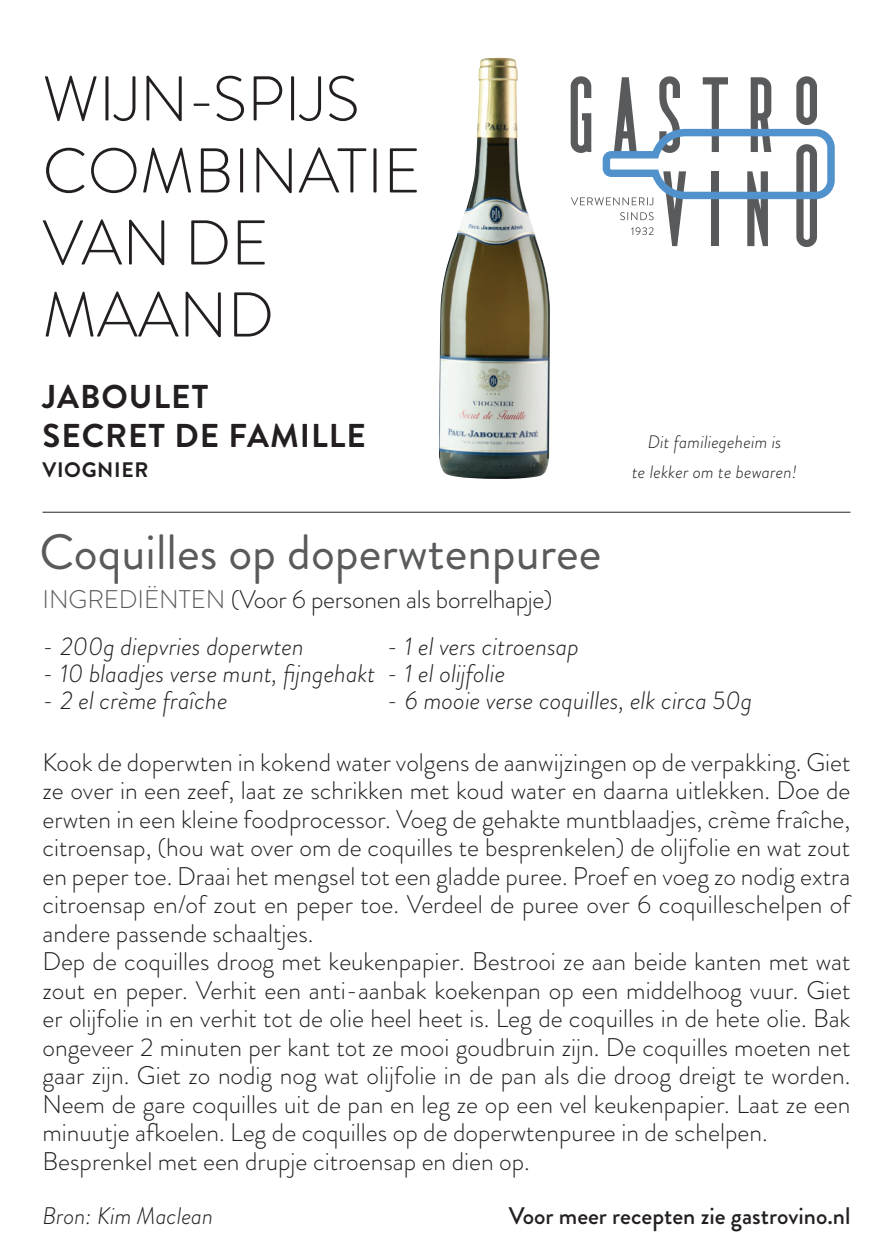
<style>
.page{position:relative;width:893px;height:1259px;background:#fff}
.page>*{position:absolute;margin:0;border:0;box-sizing:border-box;transform-origin:0 0}
.t1{font:300 63px "Brandon Grotesque";color:#231f20}
.t2{font:49.5px "Brandon Grotesque";color:#595a5c}
.t3{font:700 33px "Brandon Grotesque";letter-spacing:.03em;color:#231f20}
.t4{font:300 25.5px/28.5px "Brandon Grotesque";color:#231f20;text-align:justify}
.t5{font:italic 300 25.5px "Brandon Grotesque";color:#231f20}
.t6{font:500 24px "Brandon Grotesque";color:#231f20}
.t7{font:italic 300 24px "Brandon Grotesque";color:#231f20}
.t8{font:700 21px "Brandon Grotesque";letter-spacing:.03em;color:#231f20}
.t9{font:italic 300 18px "Brandon Grotesque";letter-spacing:.01em;color:#231f20}
.s1{color:#595a5c}
</style>
<div class="page">
<img style="left:439px;top:58px;width:111px;height:421px">
<hr style="left:43px;top:512px;width:807px;height:1px;background:#231f20">
<svg style="left:571px;top:76px;width:264px;height:171px"></svg>
<p class="t1" style="left:43px;top:56px;width:319px">WIJN-SPIJS</p>
<p class="t1" style="left:43px;top:128px;width:380px">COMBINATIE</p>
<p class="t1" style="left:43px;top:200px;width:228px">VAN DE</p>
<p class="t1" style="left:43px;top:272px;width:233px">MAAND</p>
<p class="t3" style="left:43px;top:373px;width:167px">JABOULET</p>
<p class="t3" style="left:43px;top:413px;width:325px">SECRET DE FAMILLE</p>
<p class="t8" style="left:43px;top:455px;width:107px">VIOGNIER</p>
<p class="t2" style="left:40px;top:518px;width:563px">Coquilles op doperwtenpuree</p>
<p class="t9" style="left:648px;top:429px;width:135px">Dit familiegeheim is</p>
<p class="t9" style="left:632px;top:459px;width:167px">te lekker om te bewaren!</p>
<p class="t4" style="left:43px;top:585px;width:512px"><span class="s1">INGREDIËNTEN</span> (Voor 6 personen als borrelhapje)</p>
<p class="t5" style="left:387px;top:628px;width:193px">- 1 el vers citroensap</p>
<p class="t5" style="left:387px;top:655px;width:120px">- 1 el olijfolie</p>
<p class="t5" style="left:387px;top:682px;width:367px">- 6 mooie verse coquilles, elk circa 50g</p>
<p class="t5" style="left:43px;top:628px;width:263px">- 200g diepvries doperwten</p>
<p class="t5" style="left:43px;top:655px;width:334px">- 10 blaadjes verse munt, fijngehakt</p>
<p class="t5" style="left:43px;top:682px;width:187px">- 2 el crème fraîche</p>
<p class="t4" style="left:43px;top:748px;width:809px">Kook de doperwten in kokend water volgens de aanwijzingen op de verpakking. Giet ze over in een zeef, laat ze schrikken met koud water en daarna uitlekken. Doe de erwten in een kleine foodprocessor. Voeg de gehakte muntblaadjes, crème fraîche, citroensap, (hou wat over om de coquilles te besprenkelen) de olijfolie en wat zout en peper toe. Draai het mengsel tot een gladde puree. Proef en voeg zo nodig extra citroensap en/of zout en peper toe. Verdeel de puree over 6 coquilleschelpen of andere passende schaaltjes.</p>
<p class="t4" style="left:43px;top:947px;width:809px">Dep de coquilles droog met keukenpapier. Bestrooi ze aan beide kanten met wat zout en peper. Verhit een anti-aanbak koekenpan op een middelhoog vuur. Giet er olijfolie in en verhit tot de olie heel heet is. Leg de coquilles in de hete olie. Bak ongeveer 2 minuten per kant tot ze mooi goudbruin zijn. De coquilles moeten net gaar zijn. Giet zo nodig nog wat olijfolie in de pan als die droog dreigt te worden.<br>Neem de gare coquilles uit de pan en leg ze op een vel keukenpapier. Laat ze een minuutje afkoelen. Leg de coquilles op de doperwtenpuree in de schelpen.</p>
<p class="t4" style="left:43px;top:1147px;width:489px">Besprenkel met een drupje citroensap en dien op.</p>
<p class="t7" style="left:43px;top:1199px;width:172px">Bron: Kim Maclean</p>
<p class="t6" style="left:509px;top:1199px;width:343px">Voor meer recepten zie gastrovino.nl</p>
</div>
